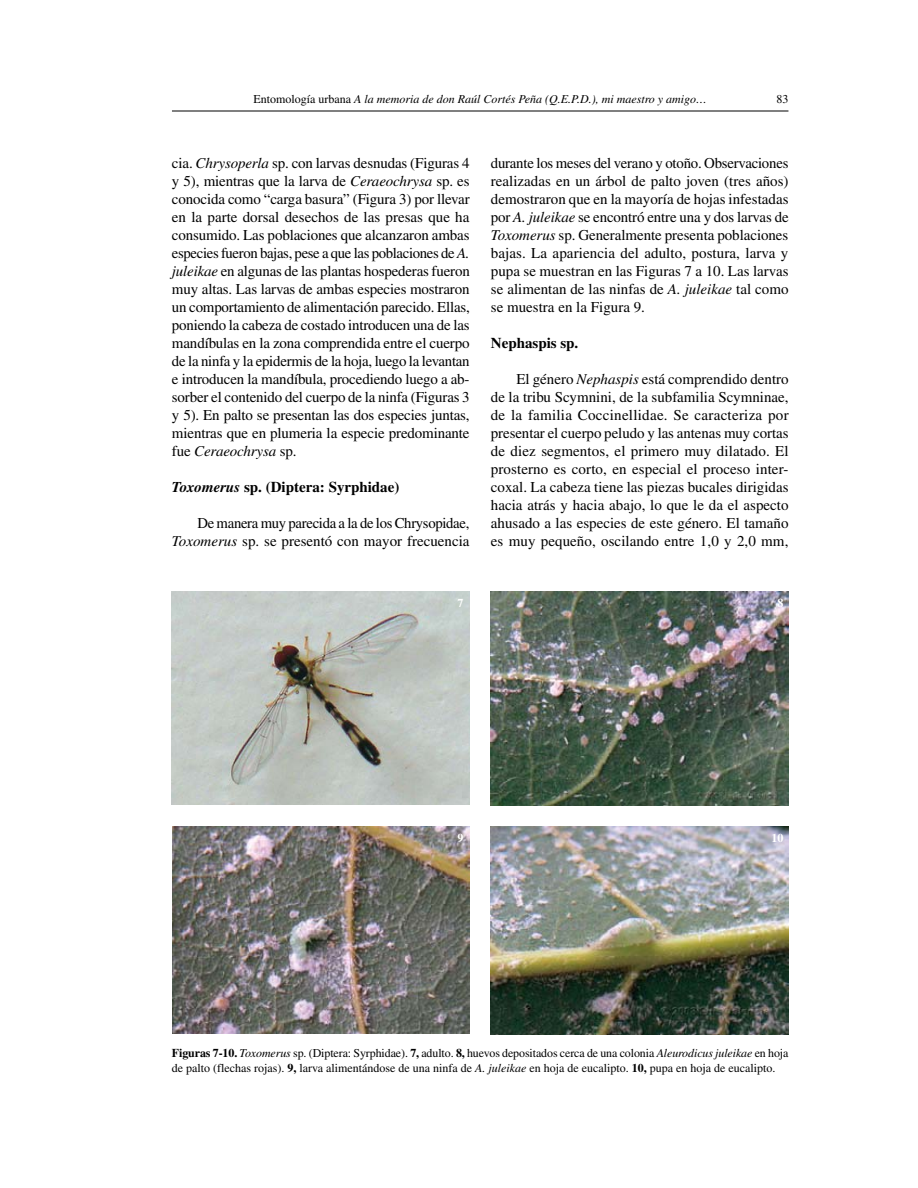
<style>
.page{position:relative;width:918px;height:1188px;background:#fff}
.page>*{position:absolute;margin:0;border:0;box-sizing:border-box;transform-origin:0 0}
.t1{font:15px/18px "Times LT Std";color:#000;text-align:justify}
.t2{font:15px/18px "Times LT Std";letter-spacing:-.02em;color:#000;text-align:right}
.t3{font:700 15px "Times LT Std";color:#000}
.t4{font:12px/15px "Times LT Std";color:#000}
.t5{font:italic 12px "Times LT Std";color:#000}
.t6{font:700 12px "Times LT Std";color:#fff}
.s1{font-style:normal}
.s2{font-style:italic}
.s3{font-weight:700}
</style>
<div class="page">
<hr style="left:172px;top:111px;width:616px;height:1px;background:#000">
<img style="left:172px;top:592px;width:298px;height:213px">
<img style="left:491px;top:592px;width:298px;height:213px">
<img style="left:172px;top:827px;width:298px;height:207px">
<img style="left:491px;top:827px;width:298px;height:207px">
<p class="t5" style="left:254px;top:94px;width:455px"><span class="s1">Entomología urbana</span> A la memoria de don Raúl Cortés Peña (Q.E.P.D.), mi maestro y amigo…</p>
<p class="t4" style="left:776px;top:92px;width:13px">83</p>
<p class="t1" style="left:172px;top:156px;width:299px">cia. <span class="s2">Chrysoperla</span> sp. con larvas desnudas (Figuras 4 y 5), mientras que la larva de <span class="s2">Ceraeochrysa</span> sp. es conocida como “carga basura” (Figura 3) por llevar en la parte dorsal desechos de las presas que ha consumido. Las poblaciones que alcanzaron ambas especies fueron bajas, pese a que las poblaciones de <span class="s2">A. juleikae</span> en algunas de las plantas hospederas fueron muy altas. Las larvas de ambas especies mostraron un comportamiento de alimentación parecido. Ellas, poniendo la cabeza de costado introducen una de las mandíbulas en la zona comprendida entre el cuerpo de la ninfa y la epidermis de la hoja, luego la levantan e introducen la mandíbula, procediendo luego a ab&shy;sorber el contenido del cuerpo de la ninfa (Figuras 3 y 5). En palto se presentan las dos especies juntas, mientras que en plumeria la especie predominante fue <span class="s2">Ceraeochrysa</span> sp.</p>
<p class="t3" style="left:172px;top:482px;width:229px"><span class="s2">Toxomerus</span> sp. (Diptera: Syrphidae)</p>
<p class="t2" style="left:172px;top:516px;width:299px">De manera muy parecida a la de los Chrysopidae,<br><span class="s2">Toxomerus</span> sp. se presentó con mayor frecuencia</p>
<p class="t1" style="left:491px;top:156px;width:299px">durante los meses del verano y otoño. Observaciones realizadas en un árbol de palto joven (tres años) demostraron que en la mayoría de hojas infestadas por <span class="s2">A. juleikae</span> se encontró entre una y dos larvas de <span class="s2">Toxomerus</span> sp. Generalmente presenta poblaciones bajas. La apariencia del adulto, postura, larva y pupa se muestran en las Figuras 7 a 10. Las larvas se alimentan de las ninfas de <span class="s2">A. juleikae</span> tal como se muestra en la Figura 9.</p>
<p class="t3" style="left:491px;top:338px;width:89px">Nephaspis sp.</p>
<p class="t1" style="left:491px;top:372px;width:299px;text-indent:26px">El género <span class="s2">Nephaspis</span> está comprendido dentro de la tribu Scymnini, de la subfamilia Scymninae, de la familia Coccinellidae. Se caracteriza por presentar el cuerpo peludo y las antenas muy cortas de diez segmentos, el primero muy dilatado. El prosterno es corto, en especial el proceso inter&shy;coxal. La cabeza tiene las piezas bucales dirigidas hacia atrás y hacia abajo, lo que le da el aspecto ahusado a las especies de este género. El tamaño es muy pequeño, oscilando entre 1,0 y 2,0 mm,</p>
<p class="t6" style="left:458px;top:598px;width:7px">7</p>
<p class="t6" style="left:778px;top:598px;width:7px">8</p>
<p class="t6" style="left:458px;top:834px;width:7px">9</p>
<p class="t6" style="left:772px;top:834px;width:13px">10</p>
<p class="t4" style="left:172px;top:1047px;width:618px"><span class="s3">Figuras 7-10.</span> <span class="s2">Toxomerus</span> sp. (Diptera: Syrphidae). <span class="s3">7,</span> adulto. <span class="s3">8,</span> huevos depositados cerca de una colonia <span class="s2">Aleurodicus juleikae</span> en hoja de palto (flechas rojas). <span class="s3">9,</span> larva alimentándose de una ninfa de <span class="s2">A. juleikae</span> en hoja de eucalipto. <span class="s3">10,</span> pupa en hoja de eucalipto.</p>
</div>
